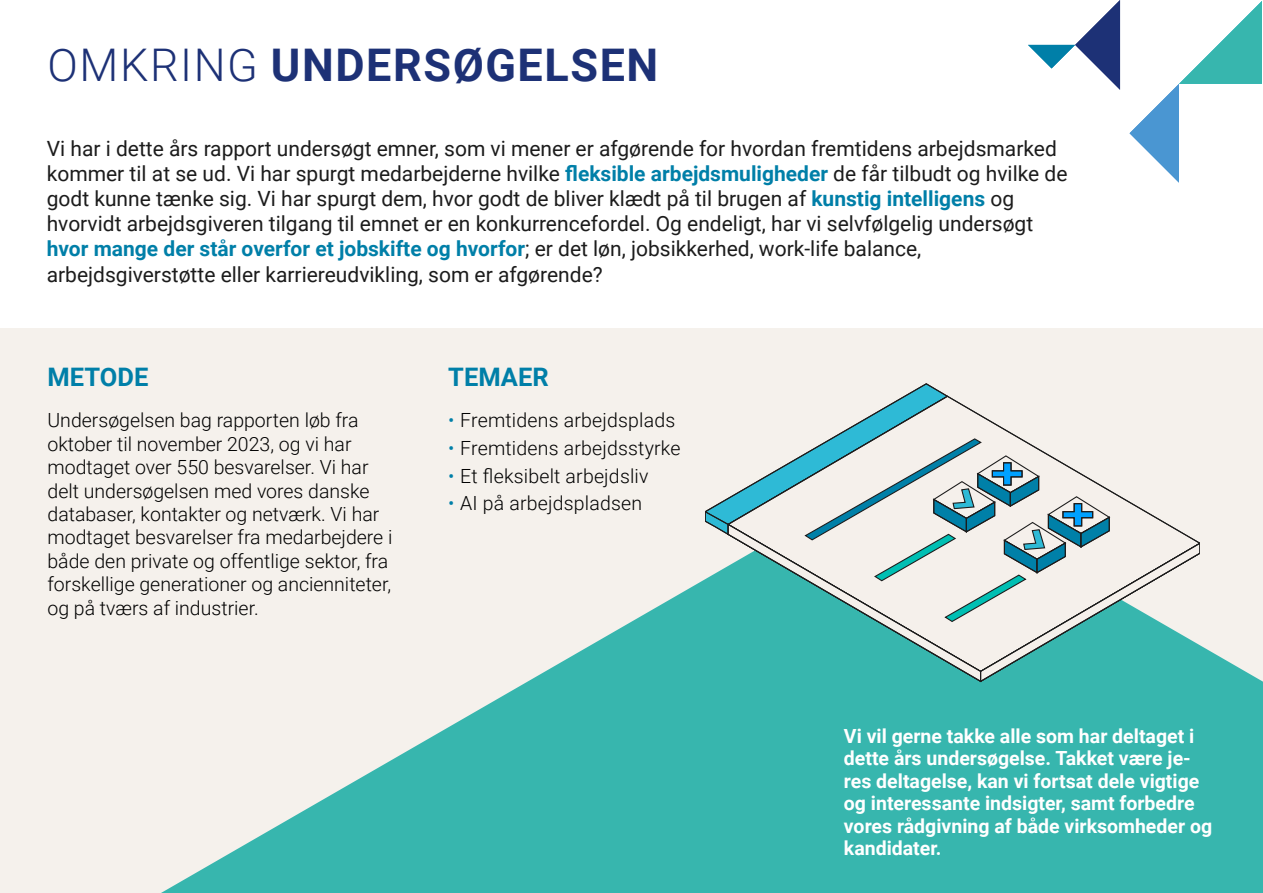
<style>
.page{position:relative;width:1263px;height:893px;background:#fff}
.page>*{position:absolute;margin:0;border:0;box-sizing:border-box;transform-origin:0 0}
.t1{font:700 45px "Roboto";letter-spacing:.035em;color:#1d3176}
.t2{font:700 25.5px "Roboto";color:#007fa8}
.t3{font:21px/25.2px "Roboto";color:#1c1c1c}
.t4{font:300 19.5px/23.4px "Roboto";color:#000}
.t5{font:700 19.5px/22.5px "Roboto";color:#fff}
.s1{font-weight:300}
.s2{font-weight:700;color:#007fa8}
.s3{color:#007fa8}
</style>
<div class="page">
<div style="left:0;top:328px;width:1262px;height:565px;background:#f5f1ec"></div>
<svg style="left:161px;top:469px;width:1102px;height:424px;fill:#37b6ae"></svg>
<svg style="left:1028px;top:0;width:92px;height:90px"></svg>
<svg style="left:1129px;top:1px;width:133px;height:182px"></svg>
<svg style="left:705px;top:383px;width:495px;height:300px"></svg>
<h1 class="t1" style="left:48px;top:33px;width:612px"><span class="s1">OMKRING</span> UNDERSØGELSEN</h1>
<p class="t3" style="left:47px;top:135px;width:1022px">Vi har i dette års rapport undersøgt emner, som vi mener er afgørende for hvordan fremtidens arbejdsmarked kommer til at se ud. Vi har spurgt medarbejderne hvilke <span class="s2">fleksible arbejdsmuligheder</span> de får tilbudt og hvilke de godt kunne tænke sig. Vi har spurgt dem, hvor godt de bliver klædt på til brugen af <span class="s2">kunstig intelligens</span> og hvorvidt arbejdsgiveren tilgang til emnet er en konkurrencefordel. Og endeligt, har vi selvfølgelig undersøgt <span class="s2">hvor mange der står overfor et jobskifte og hvorfor</span>; er det løn, jobsikkerhed, work-life balance, arbejdsgiverstøtte eller karriereudvikling, som er afgørende?</p>
<p class="t2" style="left:47px;top:359px;width:102px">METODE</p>
<p class="t2" style="left:448px;top:359px;width:102px">TEMAER</p>
<p class="t4" style="left:448px;top:408px;width:228px"><span class="s3">•</span> Fremtidens arbejdsplads</p>
<p class="t4" style="left:448px;top:436px;width:234px"><span class="s3">•</span> Fremtidens arbejdsstyrke</p>
<p class="t4" style="left:448px;top:463px;width:202px"><span class="s3">•</span> Et fleksibelt arbejdsliv</p>
<p class="t4" style="left:448px;top:491px;width:195px"><span class="s3">•</span> AI på arbejdspladsen</p>
<p class="t4" style="left:47px;top:408px;width:346px">Undersøgelsen bag rapporten løb fra oktober til november 2023, og vi har modtaget over 550 besvarelser. Vi har delt undersøgelsen med vores danske databaser, kontakter og netværk. Vi har modtaget besvarelser fra medarbejdere i både den private og offentlige sektor, fra forskellige generationer og ancienniteter, og på tværs af industrier.</p>
<p class="t5" style="left:844px;top:724px;width:370px">Vi vil gerne takke alle som har deltaget i dette års undersøgelse. Takket være je&shy;res deltagelse, kan vi fortsat dele vigtige og interessante indsigter, samt forbedre vores rådgivning af både virksomheder og kandidater.</p>
</div>
